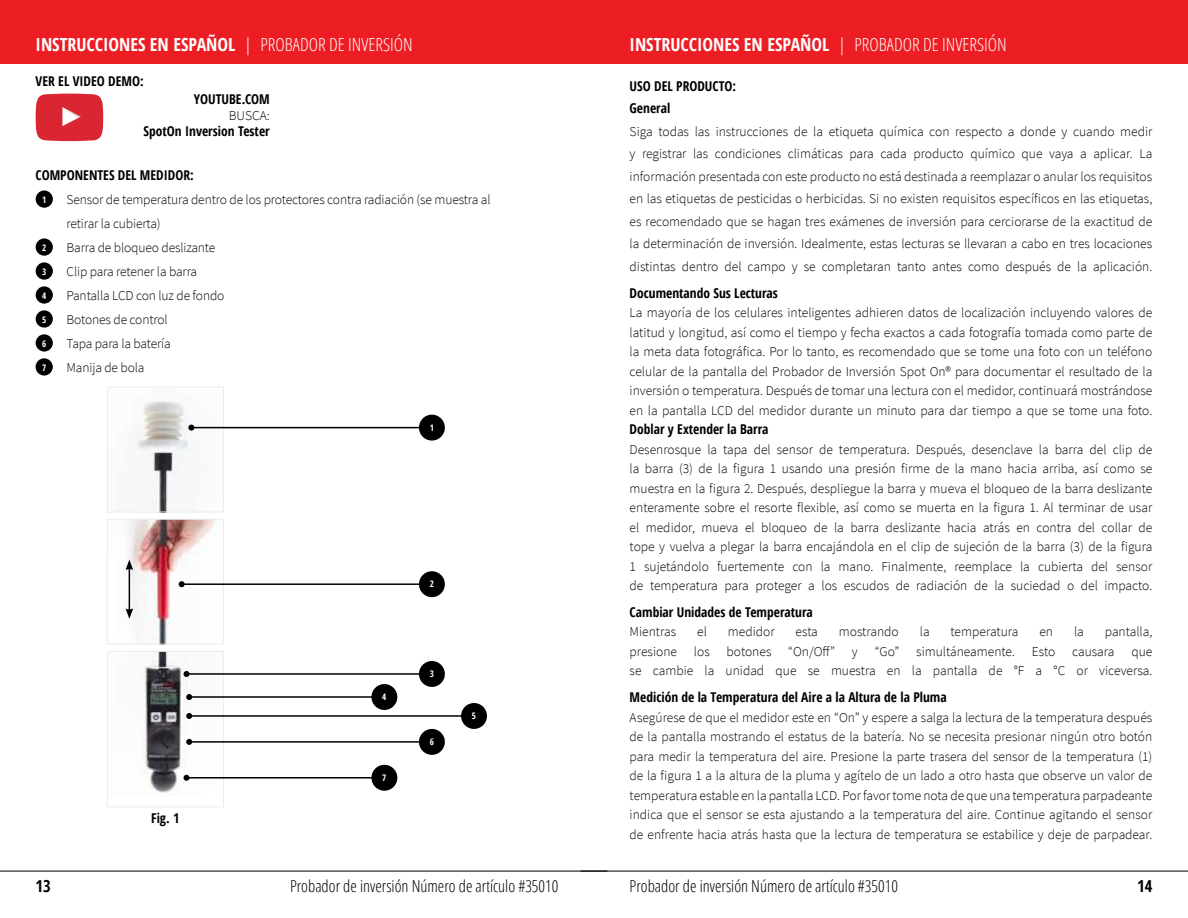
<style>
.page{position:relative;width:1188px;height:918px;background:#fff}
.page>*{position:absolute;margin:0;border:0;box-sizing:border-box;transform-origin:0 0}
.t1{font:700 18px "Open Sans Condensed";color:#fff}
.t2{font:300 condensed 16.5px "Open Sans";color:#000}
.t3{font:700 16.5px "Open Sans Condensed";color:#000}
.t4{font:300 13.5px/19.5px "Source Sans Pro";letter-spacing:-.01em;color:#000;text-align:justify}
.t5{font:700 13.5px/22.5px "Open Sans Condensed";color:#000}
.t6{font:700 9px "Open Sans Condensed";color:#fff}
.s1{font-family:"Open Sans";font-weight:300;font-stretch:condensed}
</style>
<div class="page">
<div style="left:36px;top:358px;width:17px;height:18px;background:#000;border-radius:50%"></div>
<div style="left:0;top:0;width:608px;height:63px;background:#ed1d24"></div>
<hr style="left:0;top:871px;width:608px;height:1px;background:#000">
<div style="left:36px;top:191px;width:17px;height:17px;background:#000;border-radius:50%"></div>
<div style="left:36px;top:238px;width:17px;height:18px;background:#000;border-radius:50%"></div>
<div style="left:36px;top:262px;width:17px;height:18px;background:#000;border-radius:50%"></div>
<div style="left:36px;top:286px;width:17px;height:18px;background:#000;border-radius:50%"></div>
<div style="left:36px;top:310px;width:17px;height:18px;background:#000;border-radius:50%"></div>
<div style="left:36px;top:334px;width:17px;height:18px;background:#000;border-radius:50%"></div>
<img style="left:133px;top:401px;width:89px;height:109px">
<div style="left:107px;top:387px;width:117px;height:125px;border:1px solid #ededee"></div>
<img style="left:125px;top:521px;width:92px;height:122px">
<div style="left:107px;top:519px;width:117px;height:126px;border:1px solid #ededee"></div>
<img style="left:142px;top:653px;width:48px;height:142px">
<div style="left:107px;top:651px;width:117px;height:156px;border:1px solid #ededee"></div>
<hr style="left:191px;top:427px;width:241px;height:1px;background:#000">
<svg style="left:188px;top:425px;width:6px;height:6px"></svg>
<hr style="left:182px;top:583px;width:250px;height:2px;background:#000">
<svg style="left:179px;top:581px;width:6px;height:6px"></svg>
<hr style="left:187px;top:673px;width:245px;height:2px;background:#000">
<svg style="left:184px;top:671px;width:6px;height:6px"></svg>
<hr style="left:189px;top:741px;width:243px;height:2px;background:#000">
<svg style="left:186px;top:739px;width:6px;height:6px"></svg>
<hr style="left:189px;top:696px;width:195px;height:2px;background:#000">
<svg style="left:186px;top:694px;width:6px;height:6px"></svg>
<hr style="left:187px;top:777px;width:197px;height:2px;background:#000">
<svg style="left:184px;top:775px;width:6px;height:6px"></svg>
<hr style="left:189px;top:715px;width:285px;height:2px;background:#000">
<svg style="left:186px;top:713px;width:6px;height:6px"></svg>
<div style="left:419px;top:415px;width:26px;height:26px;background:#000;border-radius:50%"></div>
<div style="left:419px;top:571px;width:26px;height:26px;background:#000;border-radius:50%"></div>
<div style="left:419px;top:661px;width:26px;height:26px;background:#000;border-radius:50%"></div>
<div style="left:419px;top:729px;width:26px;height:26px;background:#000;border-radius:50%"></div>
<div style="left:371px;top:684px;width:26px;height:26px;background:#000;border-radius:50%"></div>
<div style="left:371px;top:765px;width:26px;height:26px;background:#000;border-radius:50%"></div>
<div style="left:461px;top:703px;width:26px;height:26px;background:#000;border-radius:50%"></div>
<hr style="left:129px;top:568px;width:1px;height:43px;background:#000">
<svg style="left:126px;top:608px;width:7px;height:11px"></svg>
<svg style="left:126px;top:560px;width:7px;height:10px"></svg>
<svg style="left:36px;top:94px;width:67px;height:47px;background:#dc3a45"></svg>
<div style="left:580px;top:0;width:608px;height:63px;background:#ed1d24"></div>
<hr style="left:580px;top:871px;width:608px;height:1px;background:#000">
<h1 class="t1" style="left:36px;top:32px;width:379px">INSTRUCCIONES EN ESPAÑOL <span class="s1">| PROBADOR DE INVERSIÓN</span></h1>
<p class="t5" style="left:36px;top:70px;width:110px">VER EL VIDEO DEMO:</p>
<p class="t5" style="left:194px;top:87px;width:77px">YOUTUBE.COM</p>
<p class="t4" style="left:229px;top:106px;width:42px">BUSCA:</p>
<p class="t5" style="left:144px;top:120px;width:128px">SpotOn Inversion Tester</p>
<p class="t5" style="left:36px;top:164px;width:160px">COMPONENTES DEL MEDIDOR:</p>
<p class="t6" style="left:42px;top:193px;width:6px">1</p>
<p class="t6" style="left:42px;top:241px;width:6px">2</p>
<p class="t6" style="left:42px;top:265px;width:6px">3</p>
<p class="t6" style="left:42px;top:289px;width:6px">4</p>
<p class="t6" style="left:42px;top:313px;width:6px">5</p>
<p class="t6" style="left:42px;top:337px;width:6px">6</p>
<p class="t6" style="left:42px;top:361px;width:6px">7</p>
<p class="t4" style="left:67px;top:187px;width:426px;line-height:24px;text-align:left">Sensor de temperatura dentro de los protectores contra radiación (se muestra al retirar la cubierta)<br>Barra de bloqueo deslizante<br>Clip para retener la barra<br>Pantalla LCD con luz de fondo<br>Botones de control<br>Tapa para la batería<br>Manija de bola</p>
<p class="t6" style="left:430px;top:421px;width:6px">1</p>
<p class="t5" style="left:151px;top:806px;width:30px">Fig. 1</p>
<p class="t6" style="left:382px;top:691px;width:6px">4</p>
<p class="t6" style="left:382px;top:771px;width:6px">7</p>
<p class="t6" style="left:430px;top:578px;width:6px">2</p>
<p class="t6" style="left:430px;top:668px;width:6px">3</p>
<p class="t6" style="left:430px;top:736px;width:6px">6</p>
<p class="t6" style="left:472px;top:710px;width:6px">5</p>
<p class="t3" style="left:36px;top:874px;width:17px">13</p>
<p class="t2" style="left:290px;top:875px;width:270px">Probador de inversión Número de artículo #35010</p>
<h1 class="t1" style="left:630px;top:32px;width:379px">INSTRUCCIONES EN ESPAÑOL <span class="s1">| PROBADOR DE INVERSIÓN</span></h1>
<p class="t5" style="left:630px;top:74px;width:108px">USO DEL PRODUCTO:<br>General</p>
<p class="t4" style="left:630px;top:120px;width:524px;line-height:22.5px">Siga todas las instrucciones de la etiqueta química con respecto a donde y cuando medir y registrar las condiciones climáticas para cada producto químico que vaya a aplicar. La información presentada con este producto no está destinada a reemplazar o anular los requisitos en las etiquetas de pesticidas o herbicidas. Si no existen requisitos específicos en las etiquetas, es recomendado que se hagan tres exámenes de inversión para cerciorarse de la exactitud de la determinación de inversión. Idealmente, estas lecturas se llevaran a cabo en tres locaciones distintas dentro del campo y se completaran tanto antes como después de la aplicación.</p>
<p class="t5" style="left:630px;top:281px;width:150px">Documentando Sus Lecturas</p>
<p class="t4" style="left:630px;top:303px;width:524px">La mayoría de los celulares inteligentes adhieren datos de localización incluyendo valores de latitud y longitud, así como el tiempo y fecha exactos a cada fotografía tomada como parte de la meta data fotográfica. Por lo tanto, es recomendado que se tome una foto con un teléfono celular de la pantalla del Probador de Inversión Spot On® para documentar el resultado de la inversión o temperatura. Después de tomar una lectura con el medidor, continuará mostrándose en la pantalla LCD del medidor durante un minuto para dar tiempo a que se tome una foto.</p>
<p class="t5" style="left:630px;top:418px;width:140px">Doblar y Extender la Barra</p>
<p class="t4" style="left:630px;top:439px;width:524px">Desenrosque la tapa del sensor de temperatura. Después, desenclave la barra del clip de la barra (3) de la figura 1 usando una presión firme de la mano hacia arriba, así como se muestra en la figura 2. Después, despliegue la barra y mueva el bloqueo de la barra deslizante enteramente sobre el resorte flexible, así como se muerta en la figura 1. Al terminar de usar el medidor, mueva el bloqueo de la barra deslizante hacia atrás en contra del collar de tope y vuelva a plegar la barra encajándola en el clip de sujeción de la barra (3) de la figura 1 sujetándolo fuertemente con la mano. Finalmente, reemplace la cubierta del sensor de temperatura para proteger a los escudos de radiación de la suciedad o del impacto.</p>
<p class="t5" style="left:630px;top:601px;width:185px">Cambiar Unidades de Temperatura</p>
<p class="t4" style="left:630px;top:622px;width:48px">Mientras</p>
<p class="t4" style="left:697px;top:622px;width:11px">el</p>
<p class="t4" style="left:728px;top:622px;width:48px">medidor</p>
<p class="t4" style="left:796px;top:622px;width:24px">esta</p>
<p class="t4" style="left:839px;top:622px;width:61px">mostrando</p>
<p class="t4" style="left:920px;top:622px;width:11px">la</p>
<p class="t4" style="left:951px;top:622px;width:69px">temperatura</p>
<p class="t4" style="left:1039px;top:622px;width:15px">en</p>
<p class="t4" style="left:1074px;top:622px;width:11px">la</p>
<p class="t4" style="left:630px;top:622px;width:524px;text-indent:475px">pantalla, presione los botones “On/Off” y “Go” simultáneamente. Esto causara que se cambie la unidad que se muestra en la pantalla de °F a °C or viceversa.</p>
<p class="t5" style="left:630px;top:686px;width:319px">Medición de la Temperatura del Aire a la Altura de la Pluma</p>
<p class="t4" style="left:630px;top:708px;width:524px">Asegúrese de que el medidor este en “On” y espere a salga la lectura de la temperatura después de la pantalla mostrando el estatus de la batería. No se necesita presionar ningún otro botón para medir la temperatura del aire. Presione la parte trasera del sensor de la temperatura (1) de la figura 1 a la altura de la pluma y agítelo de un lado a otro hasta que observe un valor de temperatura estable en la pantalla LCD. Por favor tome nota de que una temperatura parpadeante indica que el sensor se esta ajustando a la temperatura del aire. Continue agitando el sensor de enfrente hacia atrás hasta que la lectura de temperatura se estabilice y deje de parpadear.</p>
<p class="t2" style="left:630px;top:875px;width:270px">Probador de inversión Número de artículo #35010</p>
<p class="t3" style="left:1137px;top:874px;width:17px">14</p>
</div>
